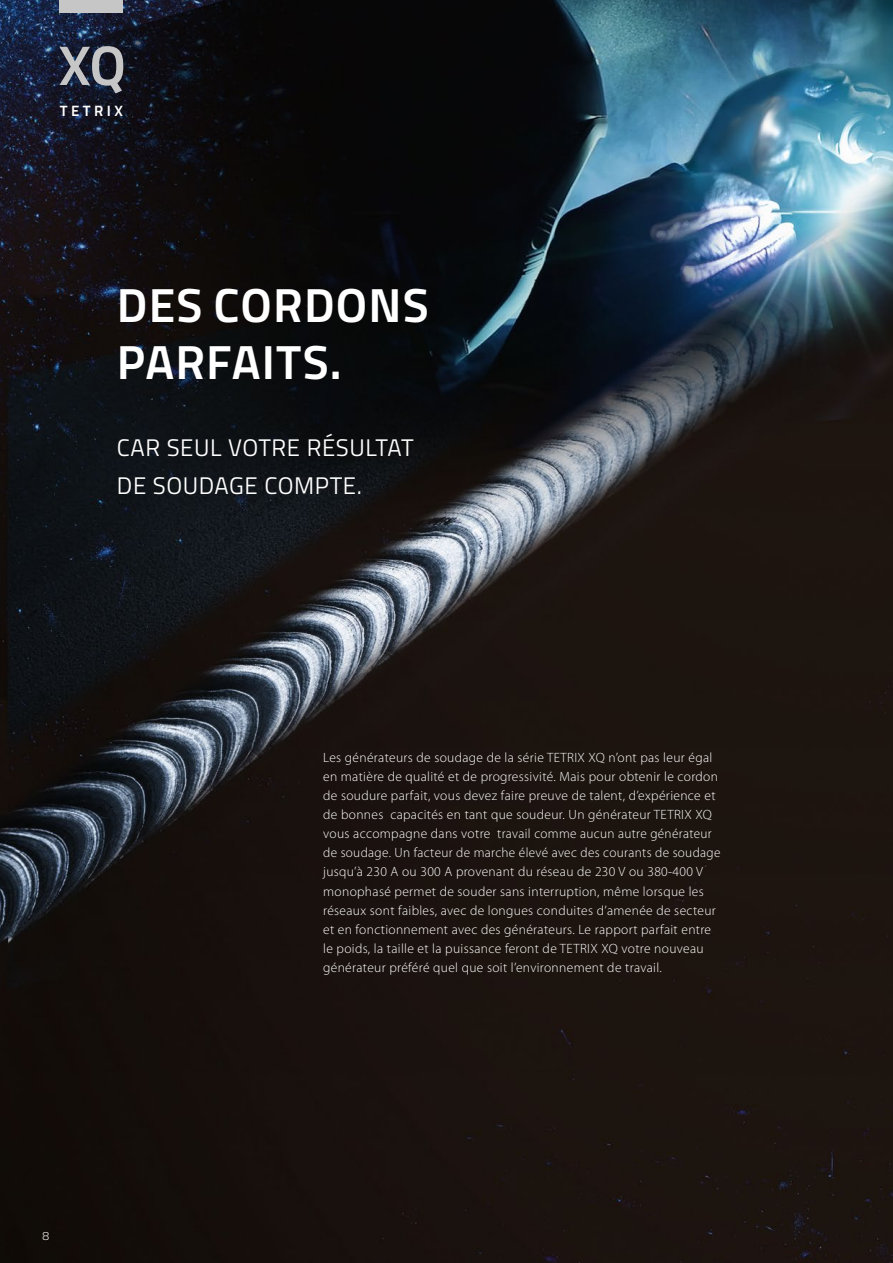
<style>
.page{position:relative;width:893px;height:1263px;background:#fff}
.page>*{position:absolute;margin:0;border:0;box-sizing:border-box;transform-origin:0 0}
.t1{font:700 48px/57.3px "Titillium Text";letter-spacing:.025em;color:#fff}
.t2{font:24px/38.2px "Titillium Text";letter-spacing:.025em;color:#fff}
.t3{font:700 15px "Titillium Text";letter-spacing:.23em;color:#fff}
.t4{font:300 13.5px/19.2px "Myriad Pro";letter-spacing:.025em;color:#fff}
.t5{font:300 12px "Titillium Text";color:#fff}
</style>
<div class="page">
<img style="left:0;top:0;width:893px;height:1263px">
<svg style="left:60px;top:46px;width:63px;height:47px;background:#5c5f6b"></svg>
<div style="left:60px;top:0;width:63px;height:13px;background:#c6c6c6"></div>
<p class="t3" style="left:60px;top:99px;width:65px">TETRIX</p>
<h1 class="t1" style="left:117px;top:274px;width:313px">DES CORDONS<br>PARFAITS.</h1>
<h2 class="t2" style="left:117px;top:427px;width:298px">CAR SEUL VOTRE RÉSULTAT<br>DE SOUDAGE COMPTE.</h2>
<p class="t5" style="left:43px;top:1227px;width:8px">8</p>
<p class="t4" style="left:323px;top:748px;width:399px">Les générateurs de soudage de la série TETRIX XQ n’ont pas leur égal en matière de qualité et de progressivité. Mais pour obtenir le cordon de soudure parfait, vous devez faire preuve de talent, d’expérience et de bonnes capacités en tant que soudeur. Un générateur TETRIX XQ vous accompagne dans votre travail comme aucun autre générateur de soudage. Un facteur de marche élevé avec des courants de soudage jusqu’à 230 A ou 300 A provenant du réseau de 230 V ou 380-400 V monophasé permet de souder sans interruption, même lorsque les réseaux sont faibles, avec de longues conduites d’amenée de secteur et en fonctionnement avec des générateurs. Le rapport parfait entre le poids, la taille et la puissance feront de TETRIX XQ votre nouveau générateur préféré quel que soit l’environnement de travail.</p>
</div>
